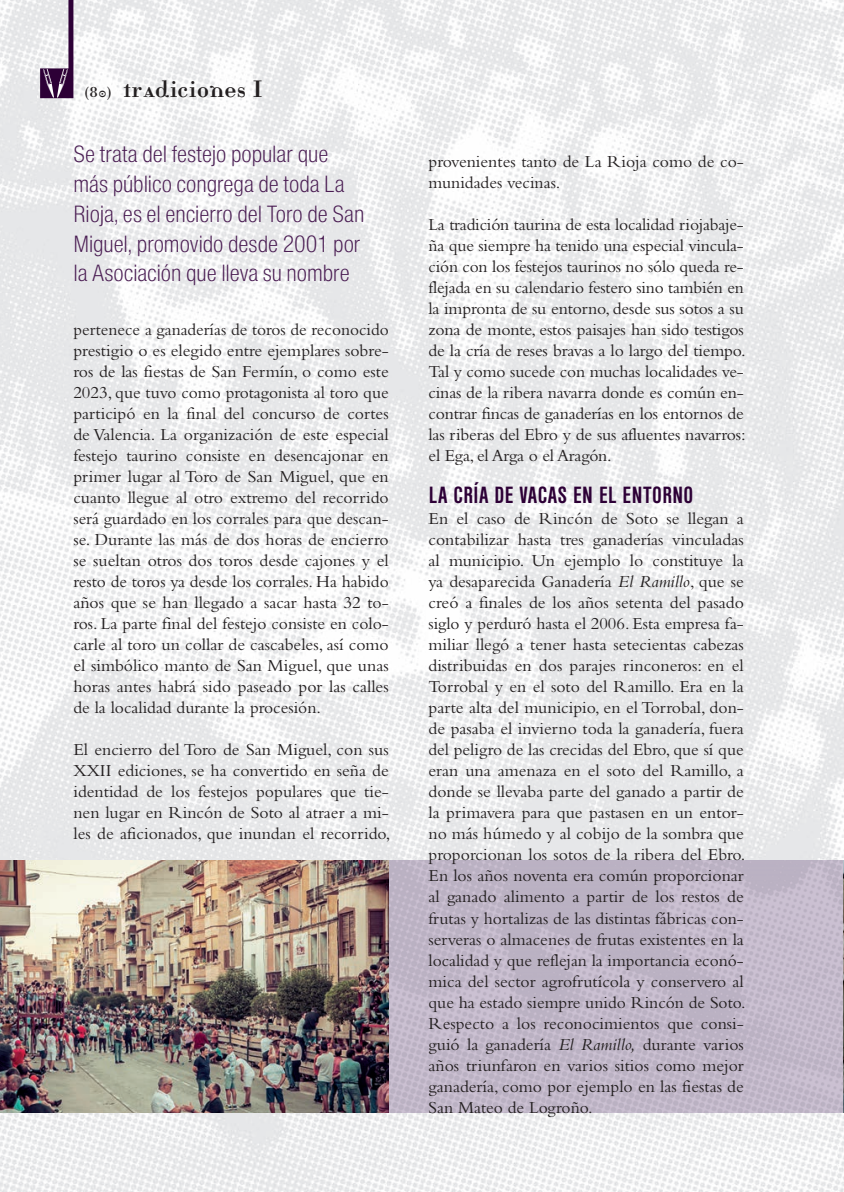
<style>
.page{position:relative;width:844px;height:1192px;background:#fff}
.page>*{position:absolute;margin:0;border:0;box-sizing:border-box;transform-origin:0 0}
.t1{font:24.5px/29.8px "Nimbus Sans DOT Ligh Cond";letter-spacing:-.005em;color:#4a1d53}
.t2{font:700 condensed 24.5px "Nimbus Sans DOT";letter-spacing:.015em;color:#2d0036}
.t3{font:24.5px "Katrina";color:#231f20}
.t4{font:17.5px/21px "Bembo";color:#231f20;text-align:justify}
.s1{font-size:15.75px}
.s2{font-style:italic}
</style>
<div class="page">
<img style="left:0;top:0;width:843px;height:1191px">
<svg style="left:40px;top:0;width:33px;height:98px"></svg>
<img style="left:0;top:860px;width:388px;height:252px">
<svg style="left:841px;top:1188px;width:3px;height:4px"></svg>
<h1 class="t3" style="left:85px;top:76px;width:179px"><span class="s1">(80)</span> tradiciones I</h1>
<h1 class="t1" style="left:73px;top:140px;width:292px">Se trata del festejo popular que más público congrega de toda La<br>Rioja, es el encierro del Toro de San<br>Miguel, promovido desde 2001 por la Asociación que lleva su nombre</h1>
<p class="t4" style="left:73px;top:319px;width:317px">pertenece a ganaderías de toros de reconocido prestigio o es elegido entre ejemplares sobre&shy;ros de las fiestas de San Fermín, o como este 2023, que tuvo como protagonista al toro que participó en la final del concurso de cortes de Valencia. La organización de este especial festejo taurino consiste en desencajonar en primer lugar al Toro de San Miguel, que en cuanto llegue al otro extremo del recorrido será guardado en los corrales para que descan&shy;se. Durante las más de dos horas de encierro se sueltan otros dos toros desde cajones y el resto de toros ya desde los corrales. Ha habido años que se han llegado a sacar hasta 32 to&shy;ros. La parte final del festejo consiste en colo&shy;carle al toro un collar de cascabeles, así como el simbólico manto de San Miguel, que unas horas antes habrá sido paseado por las calles de la localidad durante la procesión.</p>
<p class="t4" style="left:73px;top:739px;width:318px">El encierro del Toro de San Miguel, con sus XXII ediciones, se ha convertido en seña de identidad de los festejos populares que tie&shy;nen lugar en Rincón de Soto al atraer a mi&shy;les de aficionados, que inundan el recorrido,</p>
<p class="t4" style="left:428px;top:151px;width:317px">provenientes tanto de La Rioja como de co&shy;munidades vecinas.</p>
<p class="t4" style="left:428px;top:214px;width:318px">La tradición taurina de esta localidad riojabaje&shy;ña que siempre ha tenido una especial vincula&shy;ción con los festejos taurinos no sólo queda re&shy;flejada en su calendario festero sino también en la impronta de su entorno, desde sus sotos a su zona de monte, estos paisajes han sido testigos de la cría de reses bravas a lo largo del tiempo.<br>Tal y como sucede con muchas localidades ve&shy;cinas de la ribera navarra donde es común en&shy;contrar fincas de ganaderías en los entornos de las riberas del Ebro y de sus afluentes navarros: el Ega, el Arga o el Aragón.</p>
<h1 class="t2" style="left:428px;top:482px;width:266px">LA CRÍA DE VACAS EN EL ENTORNO</h1>
<p class="t4" style="left:428px;top:508px;width:318px">En el caso de Rincón de Soto se llegan a contabilizar hasta tres ganaderías vinculadas al municipio. Un ejemplo lo constituye la ya desaparecida Ganadería <span class="s2">El Ramillo</span>, que se creó a finales de los años setenta del pasado siglo y perduró hasta el 2006. Esta empresa fa&shy;miliar llegó a tener hasta setecientas cabezas distribuidas en dos parajes rinconeros: en el Torrobal y en el soto del Ramillo. Era en la parte alta del municipio, en el Torrobal, don&shy;de pasaba el invierno toda la ganadería, fuera del peligro de las crecidas del Ebro, que sí que eran una amenaza en el soto del Ramillo, a donde se llevaba parte del ganado a partir de la primavera para que pastasen en un entor&shy;no más húmedo y al cobijo de la sombra que proporcionan los sotos de la ribera del Ebro.<br>En los años noventa era común proporcionar al ganado alimento a partir de los restos de frutas y hortalizas de las distintas fábricas con&shy;serveras o almacenes de frutas existentes en la localidad y que reflejan la importancia econó&shy;mica del sector agrofrutícola y conservero al que ha estado siempre unido Rincón de Soto.<br>Respecto a los reconocimientos que consi&shy;guió la ganadería <span class="s2">El Ramillo,</span> durante varios años triunfaron en varios sitios como mejor ganadería, como por ejemplo en las fiestas de San Mateo de Logroño.</p>
</div>
